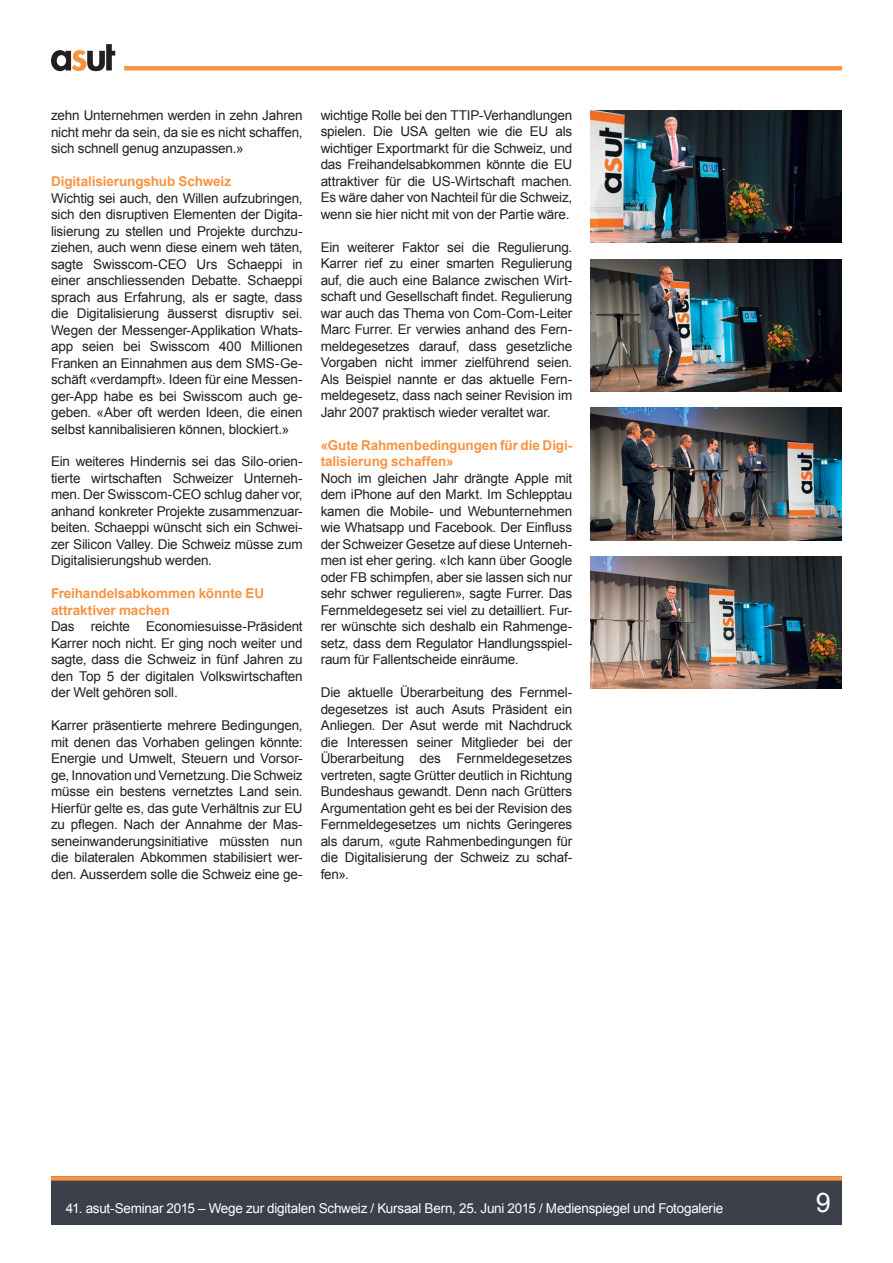
<style>
.page{position:relative;width:893px;height:1263px;background:#fff}
.page>*{position:absolute;margin:0;border:0;box-sizing:border-box;transform-origin:0 0}
.t1{font:27px "Arial";color:#fff}
.t2{font:13.5px/16.5px "Arial";letter-spacing:-.015em;color:#231f20;text-align:justify}
.t3{font:700 13.5px/16.5px "Arial";letter-spacing:-.01em;color:#f79443}
.t4{font:13.5px "Arial";letter-spacing:-.02em;color:#fff}
</style>
<div class="page">
<div style="left:51px;top:1176px;width:791px;height:49px;background:#3b404b"></div>
<div style="left:51px;top:1176px;width:791px;height:5px;background:#f79443"></div>
<svg style="left:51px;top:44px;width:64px;height:27px"></svg>
<div style="left:124px;top:66px;width:718px;height:5px;background:#f79443"></div>
<img style="left:590px;top:111px;width:252px;height:132px">
<img style="left:590px;top:259px;width:252px;height:132px">
<img style="left:590px;top:408px;width:252px;height:132px">
<img style="left:590px;top:556px;width:252px;height:132px">
<p class="t2" style="left:51px;top:107px;width:253px">zehn Unternehmen werden in zehn Jahren nicht mehr da sein, da sie es nicht schaffen, sich schnell genug anzupassen.»</p>
<p class="t3" style="left:51px;top:173px;width:182px">Digitalisierungshub Schweiz</p>
<p class="t2" style="left:51px;top:190px;width:253px">Wichtig sei auch, den Willen aufzubringen, sich den disruptiven Elementen der Digita&shy;lisierung zu stellen und Projekte durchzu&shy;ziehen, auch wenn diese einem weh täten, sagte Swisscom-CEO Urs Schaeppi in einer anschliessenden Debatte. Schaeppi sprach aus Erfahrung, als er sagte, dass die Digitalisierung äusserst disruptiv sei.<br>Wegen der Messenger-Applikation Whats&shy;app seien bei Swisscom 400 Millionen Franken an Einnahmen aus dem SMS-Ge&shy;schäft «verdampft». Ideen für eine Messen&shy;ger-App habe es bei Swisscom auch ge&shy;geben. «Aber oft werden Ideen, die einen selbst kannibalisieren können, blockiert.»</p>
<p class="t2" style="left:51px;top:454px;width:253px">Ein weiteres Hindernis sei das Silo-orien&shy;tierte wirtschaften Schweizer Unterneh&shy;men. Der Swisscom-CEO schlug daher vor, anhand konkreter Projekte zusammenzuar&shy;beiten. Schaeppi wünscht sich ein Schwei&shy;zer Silicon Valley. Die Schweiz müsse zum Digitalisierungshub werden.</p>
<p class="t3" style="left:51px;top:586px;width:215px">Freihandelsabkommen könnte EU attraktiver machen</p>
<p class="t2" style="left:51px;top:619px;width:253px">Das reichte Economiesuisse-Präsident Karrer noch nicht. Er ging noch weiter und sagte, dass die Schweiz in fünf Jahren zu den Top 5 der digitalen Volkswirtschaften der Welt gehören soll.</p>
<p class="t2" style="left:51px;top:718px;width:253px">Karrer präsentierte mehrere Bedingungen, mit denen das Vorhaben gelingen könnte:<br>Energie und Umwelt, Steuern und Vorsor&shy;ge, Innovation und Vernetzung. Die Schweiz müsse ein bestens vernetztes Land sein.<br>Hierfür gelte es, das gute Verhältnis zur EU zu pflegen. Nach der Annahme der Mas&shy;seneinwanderungsinitiative müssten nun die bilateralen Abkommen stabilisiert wer&shy;den. Ausserdem solle die Schweiz eine ge-</p>
<p class="t2" style="left:321px;top:107px;width:253px">wichtige Rolle bei den TTIP-Verhandlungen spielen. Die USA gelten wie die EU als wichtiger Exportmarkt für die Schweiz, und das Freihandelsabkommen könnte die EU attraktiver für die US-Wirtschaft machen.<br>Es wäre daher von Nachteil für die Schweiz, wenn sie hier nicht mit von der Partie wäre.</p>
<p class="t2" style="left:321px;top:239px;width:253px">Ein weiterer Faktor sei die Regulierung.<br>Karrer rief zu einer smarten Regulierung auf, die auch eine Balance zwischen Wirt&shy;schaft und Gesellschaft findet. Regulierung war auch das Thema von Com-Com-Leiter Marc Furrer. Er verwies anhand des Fern&shy;meldegesetzes darauf, dass gesetzliche Vorgaben nicht immer zielführend seien.<br>Als Beispiel nannte er das aktuelle Fern&shy;meldegesetz, dass nach seiner Revision im Jahr 2007 praktisch wieder veraltet war.</p>
<p class="t3" style="left:321px;top:437px;width:253px">«Gute Rahmenbedingungen für die Digi&shy;talisierung schaffen»</p>
<p class="t2" style="left:321px;top:470px;width:253px">Noch im gleichen Jahr drängte Apple mit dem iPhone auf den Markt. Im Schlepptau kamen die Mobile- und Webunternehmen wie Whatsapp und Facebook. Der Einfluss der Schweizer Gesetze auf diese Unterneh&shy;men ist eher gering. «Ich kann über Google oder FB schimpfen, aber sie lassen sich nur sehr schwer regulieren», sagte Furrer. Das Fernmeldegesetz sei viel zu detailliert. Fur&shy;rer wünschte sich deshalb ein Rahmenge&shy;setz, dass dem Regulator Handlungsspiel&shy;raum für Fallentscheide einräume.</p>
<p class="t2" style="left:321px;top:684px;width:253px">Die aktuelle Überarbeitung des Fernmel&shy;degesetzes ist auch Asuts Präsident ein Anliegen. Der Asut werde mit Nachdruck die Interessen seiner Mitglieder bei der Überarbeitung des Fernmeldegesetzes vertreten, sagte Grütter deutlich in Richtung Bundeshaus gewandt. Denn nach Grütters Argumentation geht es bei der Revision des Fernmeldegesetzes um nichts Geringeres als darum, «gute Rahmenbedingungen für die Digitalisierung der Schweiz zu schaf&shy;fen».</p>
<p class="t4" style="left:66px;top:1199px;width:659px">41. asut-Seminar 2015 – Wege zur digitalen Schweiz / Kursaal Bern, 25. Juni 2015 / Medienspiegel und Fotogalerie</p>
<h1 class="t1" style="left:816px;top:1185px;width:17px">9</h1>
</div>
